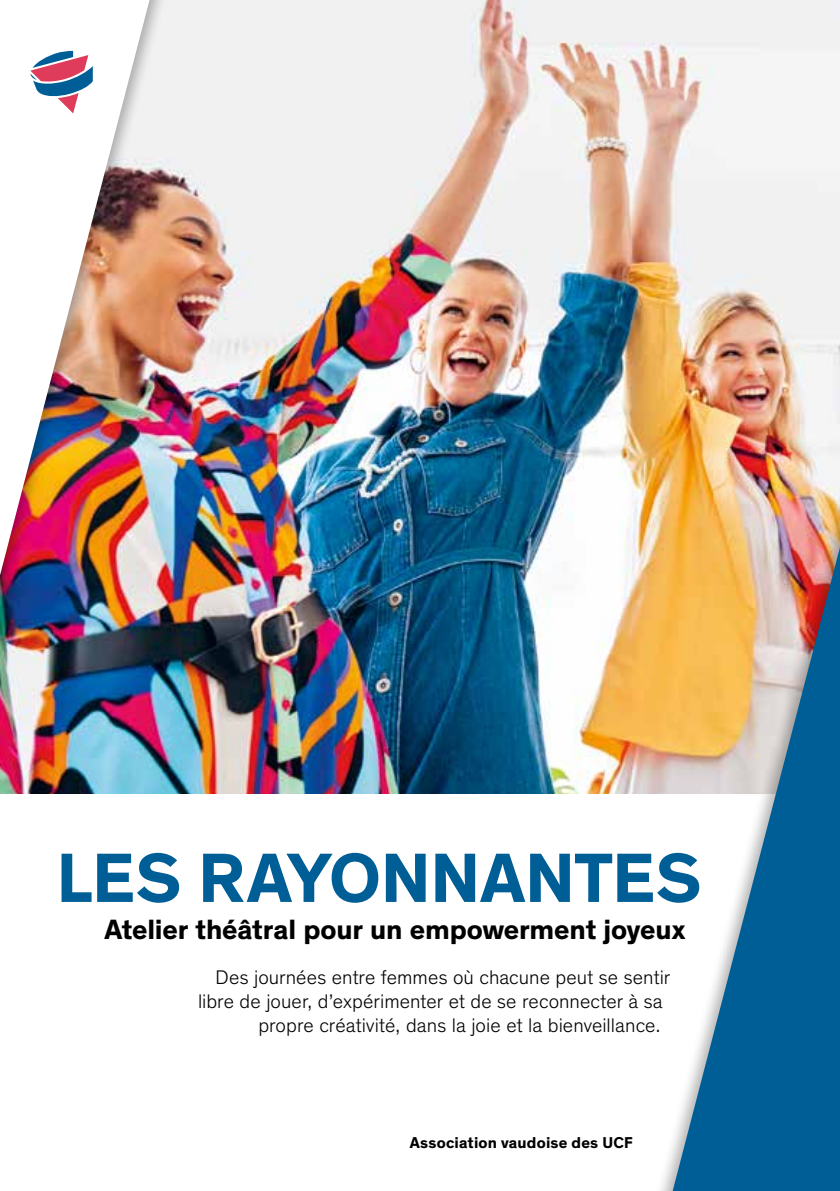
<style>
.page{position:relative;width:840px;height:1191px;background:#fff}
.page>*{position:absolute;margin:0;border:0;box-sizing:border-box;transform-origin:0 0}
.t1{font:700 71px "Theinhardt";color:#005e97}
.t2{font:700 28.4px "Theinhardt";letter-spacing:-.005em;color:#000}
.t3{font:300 20px "Theinhardt";letter-spacing:.005em;color:#000}
.t4{font:700 16px "Theinhardt";letter-spacing:.015em;color:#000}
</style>
<div class="page">
<img style="left:229px;top:0;width:610px;height:794px">
<div style="left:0;top:0;width:229px;height:960px;background:#000;opacity:.3"></div>
<img style="left:0;top:0;width:154px;height:575px">
<svg style="left:30px;top:51px;width:63px;height:62px"></svg>
<div style="left:625px;top:105px;width:214px;height:1086px;background:#000;opacity:.3"></div>
<svg style="left:667px;top:547px;width:172px;height:644px"></svg>
<h1 class="t1" style="left:57px;top:834px;width:645px">LES RAYONNANTES</h1>
<h2 class="t2" style="left:104px;top:911px;width:582px">Atelier théâtral pour un empowerment joyeux</h2>
<p class="t3" style="left:215px;top:966px;width:456px">Des journées entre femmes où chacune peut se sentir</p>
<p class="t3" style="left:198px;top:990px;width:466px">libre de jouer, d’expérimenter et de se reconnecter à sa</p>
<p class="t3" style="left:258px;top:1014px;width:404px">propre créativité, dans la joie et la bienveillance.</p>
<p class="t4" style="left:409px;top:1132px;width:224px">Association vaudoise des UCF</p>
</div>
